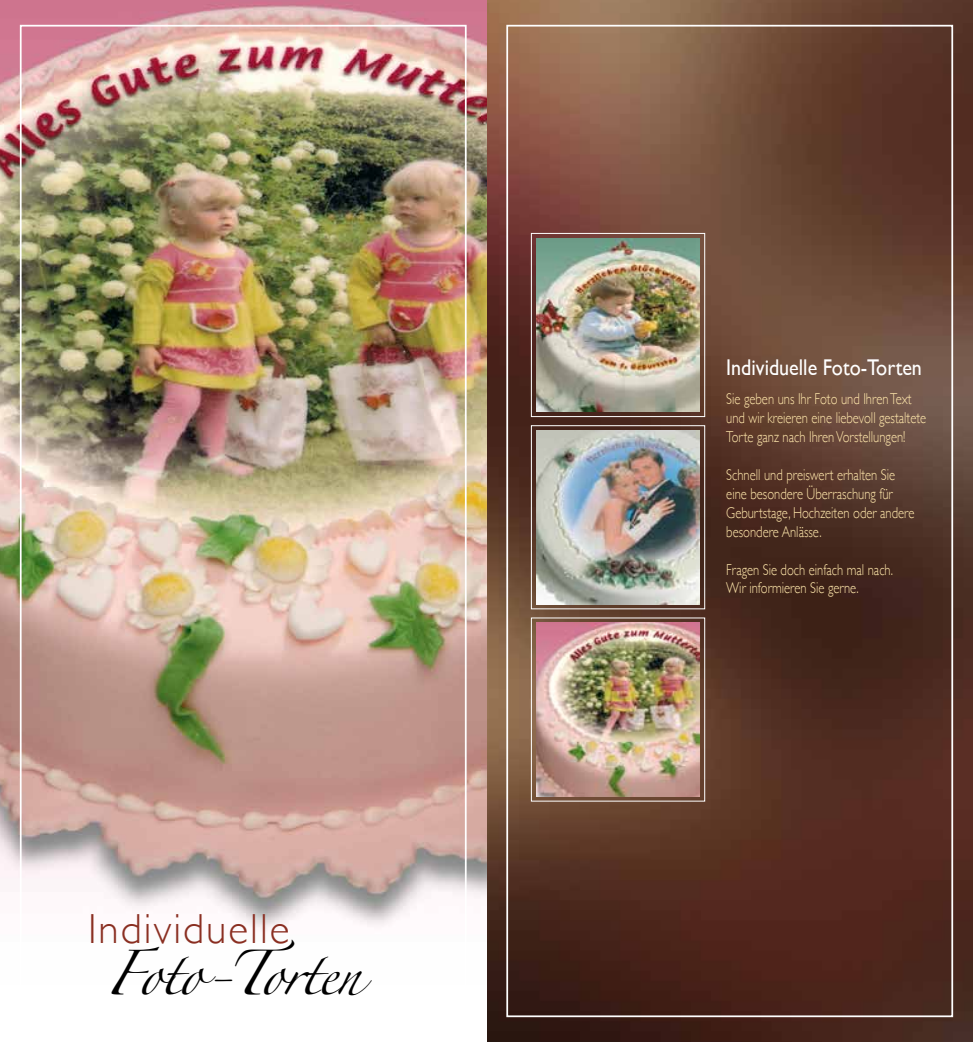
<style>
.page{position:relative;width:973px;height:1042px;background:#fff}
.page>*{position:absolute;margin:0;border:0;box-sizing:border-box;transform-origin:0 0}
.t1{font:300 42px "Gill Sans";letter-spacing:.05em;color:#8a2e21}
.t2{font:40.25px "Zapfino";letter-spacing:-.05em;color:#000}
.t3{font:22.75px "Gill Sans";color:#fff;scale:.88 1}
.t4{font:300 15.75px/18.9px "Gill Sans";color:#ffe7ab;scale:.8 1}
</style>
<div class="page">
<img style="left:486px;top:0;width:486px;height:1042px">
<img style="left:0;top:0;width:486px;height:931px">
<div style="left:531px;top:425px;width:173px;height:184px;border:1px solid #fff"></div>
<img style="left:536px;top:430px;width:163px;height:174px">
<img style="left:536px;top:623px;width:163px;height:173px">
<div style="left:531px;top:233px;width:173px;height:184px;border:1px solid #fff"></div>
<img style="left:536px;top:238px;width:163px;height:174px">
<h1 class="t1" style="left:88px;top:896px;width:203px">Individuelle</h1>
<h2 class="t2" style="left:105px;top:956px;width:257px">Foto-Torten</h2>
<h3 class="t3" style="left:726px;top:354px;width:224px">Individuelle Foto-Torten</h3>
<p class="t4" style="left:726px;top:389px;width:251px">Sie geben uns Ihr Foto und Ihren Text und wir kreieren eine liebevoll gestaltete<br>Torte ganz nach Ihren Vorstellungen!</p>
<p class="t4" style="left:726px;top:465px;width:237px">Schnell und preiswert erhalten Sie eine besondere Überraschung für<br>Geburtstage, Hochzeiten oder andere besondere Anlässe.</p>
<p class="t4" style="left:726px;top:559px;width:210px">Fragen Sie doch einfach mal nach.<br>Wir informieren Sie gerne.</p>
</div>
